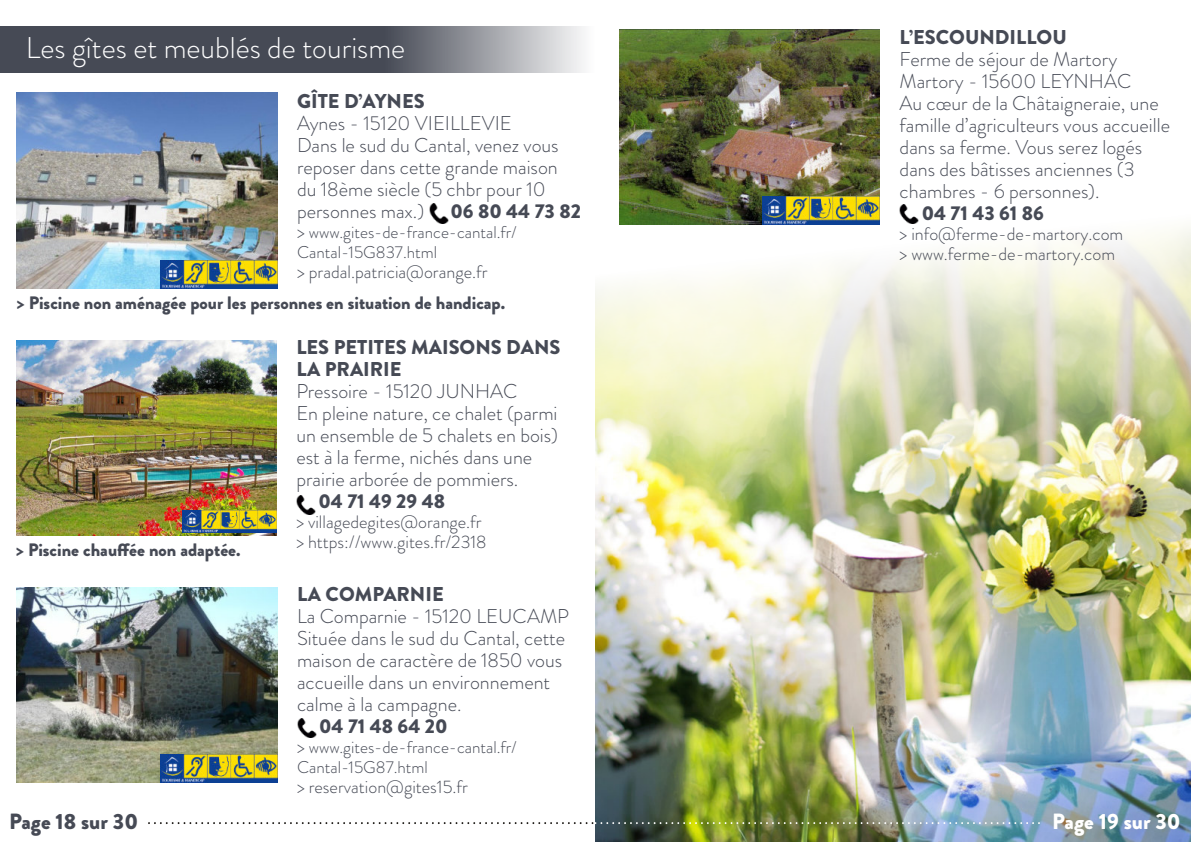
<style>
.page{position:relative;width:1191px;height:842px;background:#fff}
.page>*{position:absolute;margin:0;border:0;box-sizing:border-box;transform-origin:0 0}
.t1{font:300 30px "Brandon Grotesque";color:#fff}
.t2{font:900 22px "Brandon Grotesque";color:#464a55}
.t3{font:900 22px "Brandon Grotesque";color:#fff}
.t4{font:300 20px/22px "Brandon Grotesque";color:#464a55}
.t5{font:900 20px/22px "Brandon Grotesque";color:#464a55}
.t6{font:300 18px/20px "Brandon Grotesque";color:#464a55}
.t7{font:900 18px "Brandon Grotesque";color:#464a55}
.t8{font:300 17px/20px "Brandon Grotesque";color:#464a55}
.s1{font-size:18px}
</style>
<div class="page">
<img style="left:595px;top:214px;width:596px;height:628px">
<img style="left:619px;top:30px;width:260px;height:195px">
<img style="left:17px;top:587px;width:260px;height:195px">
<img style="left:17px;top:93px;width:260px;height:195px">
<img style="left:0;top:27px;width:584px;height:45px">
<img style="left:149px;top:822px;width:893px;height:2px">
<img style="left:429px;top:204px;width:19px;height:19px">
<img style="left:160px;top:260px;width:117px;height:28px">
<img style="left:296px;top:495px;width:20px;height:19px">
<img style="left:16px;top:340px;width:260px;height:195px">
<img style="left:183px;top:510px;width:93px;height:22px">
<img style="left:297px;top:719px;width:19px;height:19px">
<img style="left:160px;top:754px;width:117px;height:28px">
<img style="left:899px;top:204px;width:20px;height:19px">
<img style="left:763px;top:197px;width:116px;height:28px">
<h1 class="t1" style="left:26px;top:37px;width:381px">Les gîtes et meublés de tourisme</h1>
<p class="t5" style="left:297px;top:93px;width:129px">GÎTE D’AYNES</p>
<p class="t4" style="left:297px;top:115px;width:263px">Aynes - 15120 VIEILLEVIE<br>Dans le sud du Cantal, venez vous reposer dans cette grande maison du 18ème siècle (5 chbr pour 10 personnes max.)</p>
<p class="t5" style="left:450px;top:203px;width:132px">06 80 44 73 82</p>
<p class="t8" style="left:297px;top:225px;width:221px"><span class="s1">&gt;</span> www.gites-de-france-cantal.fr/<br>Cantal-15G837.html</p>
<p class="t6" style="left:297px;top:265px;width:192px">&gt; pradal.patricia@orange.fr</p>
<p class="t7" style="left:17px;top:296px;width:490px">&gt; Piscine non aménagée pour les personnes en situation de handicap.</p>
<p class="t7" style="left:16px;top:543px;width:226px">&gt; Piscine chauffée non adaptée.</p>
<p class="t5" style="left:296px;top:339px;width:266px">LES PETITES MAISONS DANS<br>LA PRAIRIE</p>
<p class="t4" style="left:296px;top:383px;width:263px">Pressoire - 15120 JUNHAC<br>En pleine nature, ce chalet (parmi un ensemble de 5 chalets en bois) est à la ferme, nichés dans une prairie arborée de pommiers.</p>
<p class="t5" style="left:318px;top:493px;width:128px">04 71 49 29 48</p>
<p class="t6" style="left:296px;top:515px;width:192px">&gt; villagedegites@orange.fr &gt; https://www.gites.fr/2318</p>
<p class="t5" style="left:297px;top:586px;width:148px">LA COMPARNIE</p>
<p class="t4" style="left:297px;top:608px;width:273px">La Comparnie - 15120 LEUCAMP<br>Située dans le sud du Cantal, cette maison de caractère de 1850 vous accueille dans un environnement calme à la campagne.</p>
<p class="t5" style="left:319px;top:718px;width:130px">04 71 48 64 20</p>
<p class="t8" style="left:297px;top:740px;width:221px"><span class="s1">&gt;</span> www.gites-de-france-cantal.fr/<br>Cantal-15G87.html</p>
<p class="t6" style="left:297px;top:780px;width:172px">&gt; reservation@gites15.fr</p>
<p class="t5" style="left:899px;top:29px;width:169px">L’ESCOUNDILLOU</p>
<p class="t4" style="left:899px;top:51px;width:272px">Ferme de séjour de Martory<br>Martory - 15600 LEYNHAC<br>Au cœur de la Châtaigneraie, une famille d’agriculteurs vous accueille dans sa ferme. Vous serez logés dans des bâtisses anciennes (3 chambres - 6 personnes).</p>
<p class="t5" style="left:921px;top:205px;width:124px">04 71 43 61 86</p>
<p class="t6" style="left:899px;top:226px;width:225px">&gt; info@ferme-de-martory.com &gt; www.ferme-de-martory.com</p>
<p class="t2" style="left:9px;top:814px;width:130px">Page 18 sur 30</p>
<p class="t3" style="left:1052px;top:814px;width:130px">Page 19 sur 30</p>
</div>
